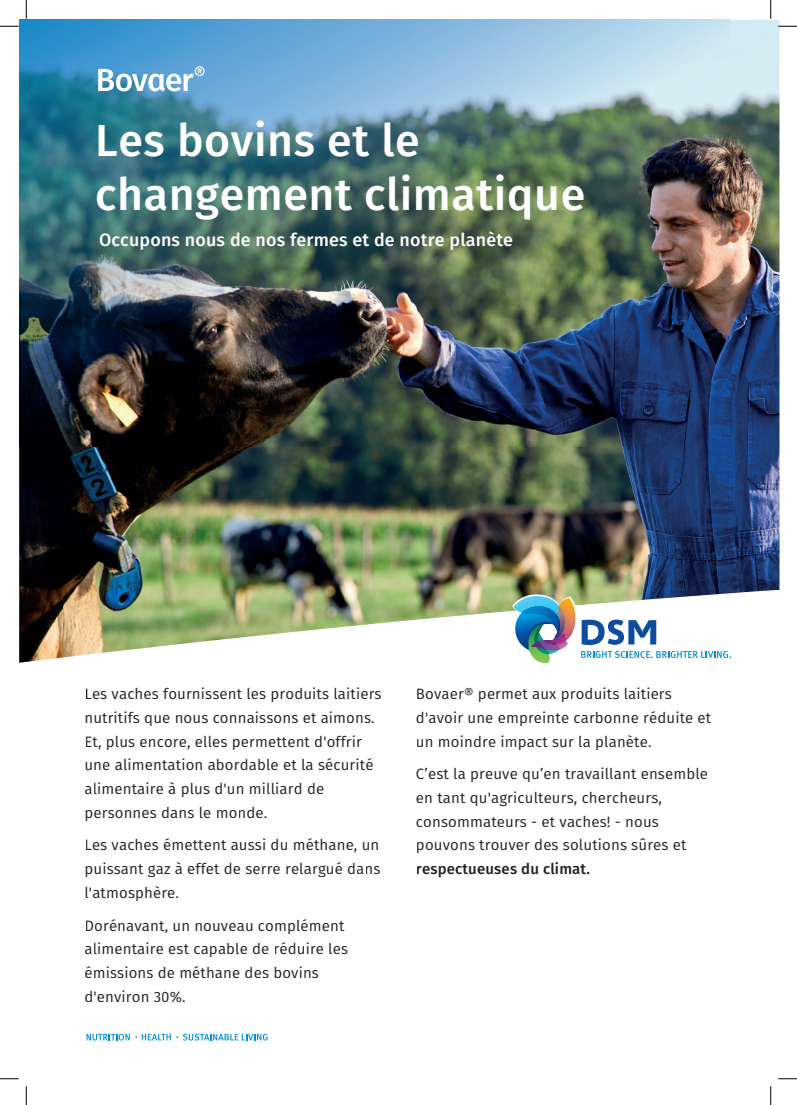
<style>
.page{position:relative;width:797px;height:1105px;background:#fff}
.page>*{position:absolute;margin:0;border:0;box-sizing:border-box;transform-origin:0 0}
.t1{font:500 44.75px/53.6px "Fira Sans";letter-spacing:.01em;color:#fff}
.t2{font:500 43.75px/42.5px "Fira Sans";letter-spacing:.01em;color:#fff}
.t3{font:500 17.88px "Fira Sans";letter-spacing:.01em;color:#fff}
.t4{font:500 17.5px "Fira Sans";letter-spacing:.01em;color:#fff}
.t5{font:15px/23.8px "Fira Sans";letter-spacing:.01em;color:#231f20}
.t6{font:500 15px "Fira Sans";letter-spacing:.01em;color:#231f20}
</style>
<div class="page">
<img style="left:19px;top:447px;width:44px;height:141px">
<img style="left:690px;top:20px;width:89px;height:568px">
<img style="left:63px;top:447px;width:627px;height:141px">
<img style="left:19px;top:19px;width:710px;height:428px">
<svg style="left:98px;top:66px;width:107px;height:25px"></svg>
<img style="left:19px;top:588px;width:761px;height:75px">
<img style="left:512px;top:592px;width:219px;height:72px">
<svg style="left:86px;top:1034px;width:182px;height:6px"></svg>
<svg style="left:86px;top:689px;width:6px;height:10px"></svg>
<svg style="left:0;top:25px;width:19px;height:2px"></svg>
<svg style="left:778px;top:25px;width:19px;height:2px"></svg>
<svg style="left:0;top:1078px;width:19px;height:1px"></svg>
<svg style="left:778px;top:1078px;width:19px;height:1px"></svg>
<svg style="left:25px;top:0;width:2px;height:19px"></svg>
<svg style="left:25px;top:1086px;width:2px;height:19px"></svg>
<svg style="left:770px;top:0;width:1px;height:19px"></svg>
<svg style="left:770px;top:1086px;width:1px;height:19px"></svg>
<h1 class="t1" style="left:95px;top:111px;width:491px">Les bovins et le changement climatique</h1>
<p class="t3" style="left:99px;top:226px;width:415px">Occupons nous de nos fermes et de notre planète</p>
<h2 class="t2" style="left:79px;top:118px;width:477px">Les vaches et le changement climatique</h2>
<p class="t4" style="left:83px;top:219px;width:389px">Prenons soin de nos fermes et de notre planète</p>
<p class="t5" style="left:84px;top:682px;width:298px;text-indent:8px">es vaches fournissent les produits laitiers nutritifs que nous connaissons et aimons.<br>Et, plus encore, elles permettent d'offrir une alimentation abordable et la sécurité alimentaire à plus d'un milliard de personnes dans le monde.</p>
<p class="t5" style="left:84px;top:833px;width:297px;text-align:justify">Les vaches émettent aussi du méthane, un puissant gaz à effet de serre relargué dans l'atmosphère.</p>
<p class="t5" style="left:84px;top:913px;width:265px">Dorénavant, un nouveau complément alimentaire est capable de réduire les émissions de méthane des bovins d'environ 30%.</p>
<p class="t5" style="left:416px;top:681px;width:297px">Bovaer® permet aux produits laitiers d'avoir une empreinte carbonne réduite et un moindre impact sur la planète.</p>
<p class="t5" style="left:416px;top:762px;width:293px">C’est la preuve qu’en travaillant ensemble en tant qu'agriculteurs, chercheurs, consommateurs - et vaches! - nous pouvons trouver des solutions sûres et</p>
<p class="t6" style="left:416px;top:857px;width:175px">respectueuses du climat.</p>
</div>
